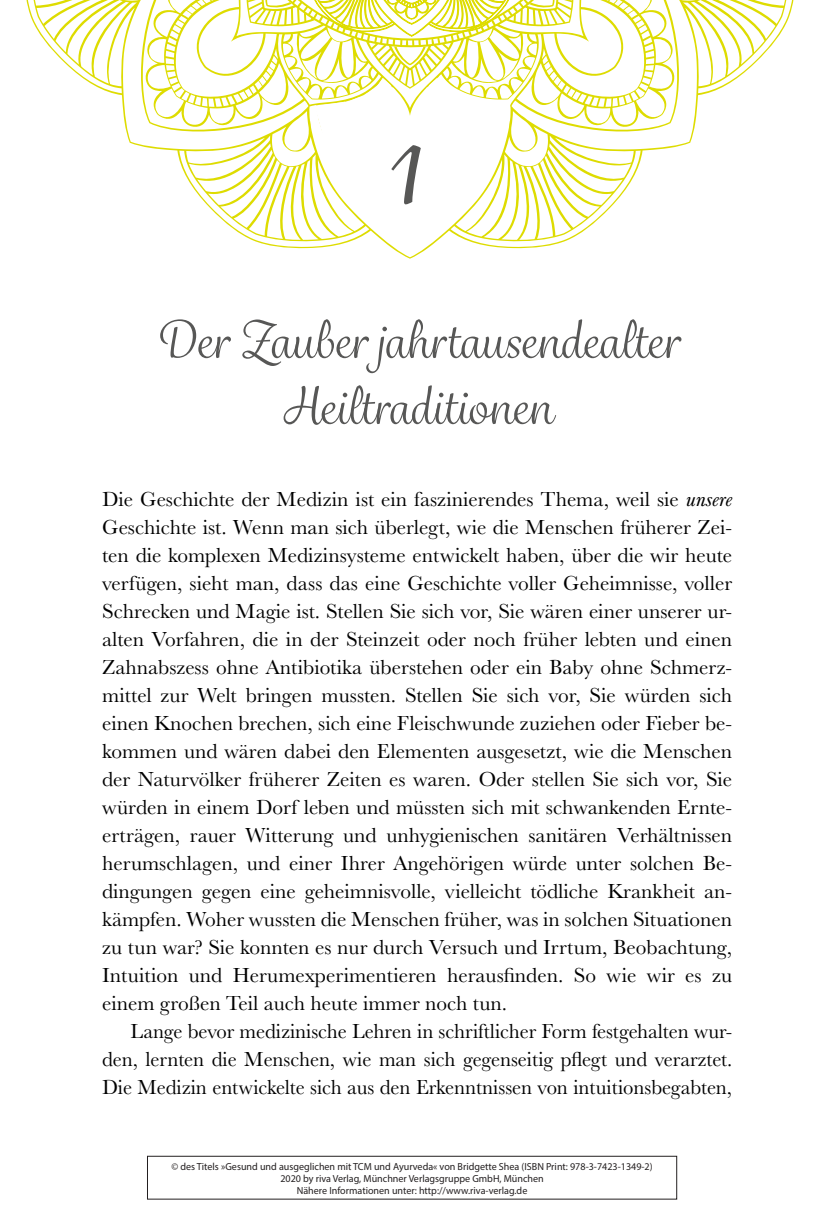
<style>
.page{position:relative;width:823px;height:1219px;background:#fff}
.page>*{position:absolute;margin:0;border:0;box-sizing:border-box;transform-origin:0 0}
.t1{font:120px "Grafolita Script";color:#575756}
.t2{font:50px/66px "Grafolita Script";color:#575756;text-align:center}
.t3{font:21px/28px "Baskerville URW";color:#000;text-align:justify}
.t4{font:10.2px/12px "Myriad Pro";color:#231f20;text-align:center}
.s1{color:#fff}
.s2{font-style:italic}
</style>
<div class="page">
<svg style="left:26px;top:0;width:768px;height:259px"></svg>
<svg style="left:394px;top:47px;width:31px;height:18px"></svg>
<svg style="left:239px;top:0;width:344px;height:37px"></svg>
<svg style="left:314px;top:75px;width:196px;height:167px"></svg>
<div style="left:147px;top:1156px;width:529px;height:43px;border:1px solid #231f20"></div>
<h1 class="t1" style="left:381px;top:84px;width:72px">1<span class="s1">.</span></h1>
<h2 class="t2" style="left:155px;top:309px;width:524px">Der Zauber jahrtausendealter<br>Heiltraditionen</h2>
<p class="t3" style="left:102px;top:484px;width:631px">Die Geschichte der Medizin ist ein faszinierendes Thema, weil sie <span class="s2">unsere </span>Geschichte ist. Wenn man sich überlegt, wie die Menschen früherer Zei&shy;ten die komplexen Medizinsysteme entwickelt haben, über die wir heute verfügen, sieht man, dass das eine Geschichte voller Geheimnisse, voller Schrecken und Magie ist. Stellen Sie sich vor, Sie wären einer unserer ur&shy;alten Vorfahren, die in der Steinzeit oder noch früher lebten und einen Zahnabszess ohne Antibiotika überstehen oder ein Baby ohne Schmerz&shy;mittel zur Welt bringen mussten. Stellen Sie sich vor, Sie würden sich einen Knochen brechen, sich eine Fleischwunde zuziehen oder Fieber be&shy;kommen und wären dabei den Elementen ausgesetzt, wie die Menschen der Naturvölker früherer Zeiten es waren. Oder stellen Sie sich vor, Sie würden in einem Dorf leben und müssten sich mit schwankenden Ernte&shy;erträgen, rauer Witterung und unhygienischen sanitären Verhältnissen herumschlagen, und einer Ihrer Angehörigen würde unter solchen Be&shy;dingungen gegen eine geheimnisvolle, vielleicht tödliche Krankheit an&shy;kämpfen. Woher wussten die Menschen früher, was in solchen Situationen zu tun war? Sie konnten es nur durch Versuch und Irrtum, Beobachtung, Intuition und Herumexperimentieren herausfinden. So wie wir es zu einem großen Teil auch heute immer noch tun.</p>
<p class="t3" style="left:102px;top:1016px;width:631px;text-indent:28px">Lange bevor medizinische Lehren in schriftlicher Form festgehalten wur&shy;den, lernten die Menschen, wie man sich gegenseitig pflegt und verarztet.<br>Die Medizin entwickelte sich aus den Erkenntnissen von intuitionsbegabten,</p>
<p class="t4" style="left:171px;top:1160px;width:482px">© des Titels »Gesund und ausgeglichen mit TCM und Ayurveda« von Bridgette Shea (ISBN Print: 978-3-7423-1349-2)<br>2020 by riva Verlag, Münchner Verlagsgruppe GmbH, München<br>Nähere Informationen unter: http://www.riva-verlag.de</p>
</div>
